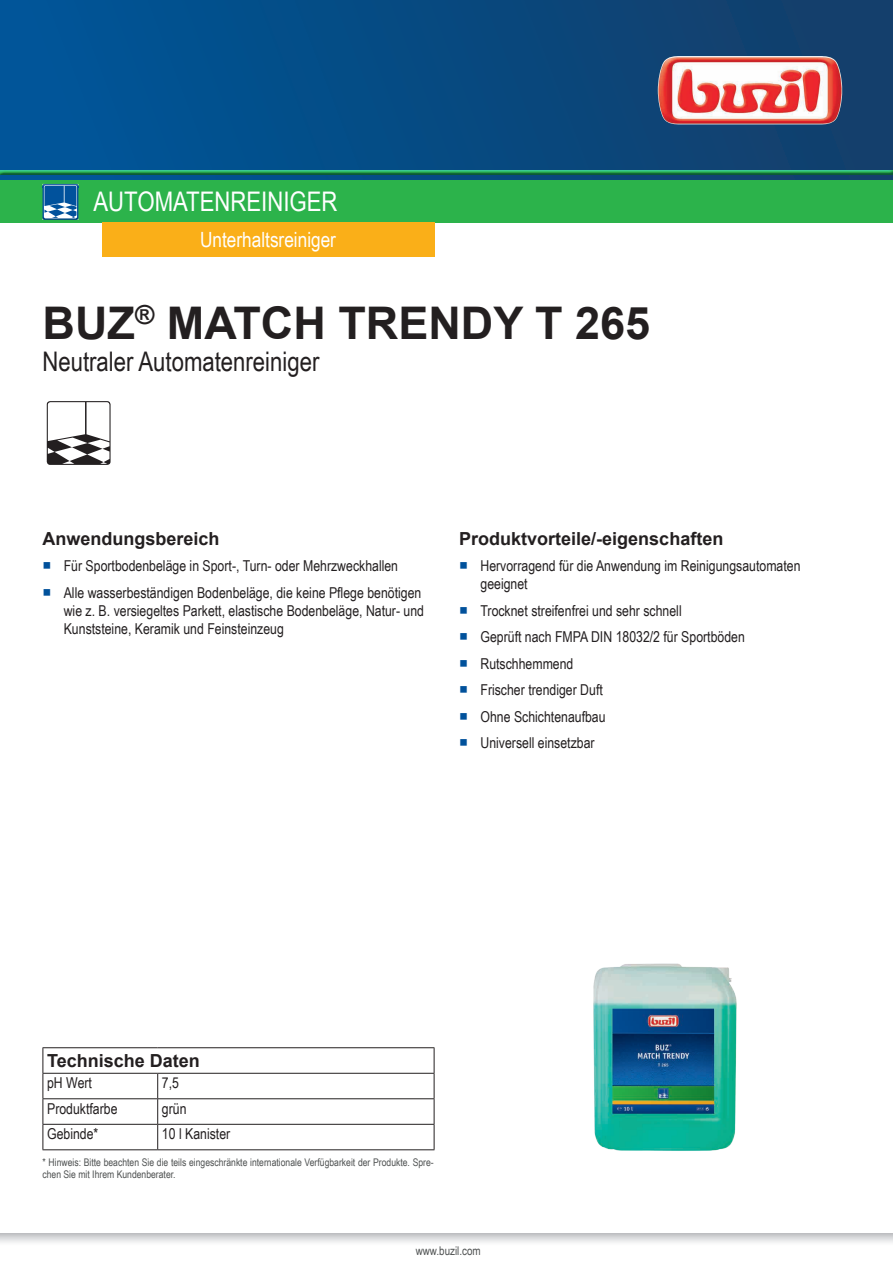
<style>
.page{position:relative;width:893px;height:1263px;background:#fff}
.page>*{position:absolute;margin:0;border:0;box-sizing:border-box;transform-origin:0 0}
.t1{font:700 45px "Arial";color:#231f20}
.t2{font:27px "Arial Narrow";color:#231f20}
.t3{font:27px "Arial Narrow";color:#fff}
.t4{font:21px "Arial Narrow";color:#fff}
.t5{font:700 18px "Arial";color:#231f20}
.t6{font:15px/18px "Arial Narrow";color:#231f20}
.t7{font:12px "Arial Narrow";color:#4e5151}
.t8{font:10.5px/11.7px "Arial Narrow";color:#4e5151}
.s1{font-family:"Arial Unicode MS";color:#01519b}
</style>
<div class="page">
<div style="left:0;top:0;width:893px;height:180px;background:linear-gradient(to right,#00569a,#143e69)"></div>
<img style="left:658px;top:56px;width:184px;height:68px">
<svg style="left:0;top:1233px;width:893px;height:10px"></svg>
<div style="left:0;top:169px;width:893px;height:6px;background:#015599;opacity:.75"></div>
<div style="left:0;top:180px;width:893px;height:43px;background:#2cb34b"></div>
<img style="left:43px;top:184px;width:35px;height:36px">
<svg style="left:44px;top:185px;width:35px;height:33px"></svg>
<div style="left:102px;top:223px;width:333px;height:34px;background:#faaf18"></div>
<svg style="left:47px;top:401px;width:64px;height:64px"></svg>
<hr style="left:43px;top:1098px;width:115px;height:1px;background:#231f20">
<hr style="left:158px;top:1098px;width:276px;height:1px;background:#231f20">
<hr style="left:43px;top:1124px;width:115px;height:1px;background:#231f20">
<hr style="left:43px;top:1149px;width:115px;height:1px;background:#231f20">
<hr style="left:158px;top:1124px;width:276px;height:1px;background:#231f20">
<svg style="left:157px;top:1074px;width:1px;height:75px"></svg>
<hr style="left:158px;top:1149px;width:276px;height:1px;background:#231f20">
<hr style="left:43px;top:1047px;width:115px;height:1px;background:#231f20">
<svg style="left:43px;top:1048px;width:1px;height:101px"></svg>
<hr style="left:158px;top:1047px;width:276px;height:1px;background:#231f20">
<svg style="left:434px;top:1048px;width:1px;height:101px"></svg>
<hr style="left:43px;top:1073px;width:115px;height:1px;background:#231f20">
<hr style="left:158px;top:1073px;width:276px;height:1px;background:#231f20">
<img style="left:593px;top:963px;width:144px;height:188px">
<h2 class="t3" style="left:94px;top:182px;width:246px">Automatenreiniger</h2>
<h3 class="t4" style="left:200px;top:224px;width:138px">Unterhaltsreiniger</h3>
<h1 class="t1" style="left:43px;top:293px;width:609px">BUZ<sup>®</sup> MATCH TRENDY T 265</h1>
<h2 class="t2" style="left:43px;top:342px;width:279px">Neutraler Automatenreiniger</h2>
<p class="t5" style="left:43px;top:526px;width:179px">Anwendungsbereich</p>
<p class="t6" style="left:43px;top:556px;width:357px"><span class="s1">■</span> Für Sportbodenbeläge in Sport-, Turn- oder Mehrzweckhallen</p>
<p class="t6" style="left:64px;top:583px;width:362px;text-indent:-21px"><span class="s1">■</span> Alle wasserbeständigen Bodenbeläge, die keine Pflege benötigen wie z. B. versiegeltes Parkett, elastische Bodenbeläge, Natur- und<br>Kunststeine, Keramik und Feinsteinzeug</p>
<p class="t5" style="left:459px;top:526px;width:266px">Produktvorteile/-eigenschaften</p>
<p class="t6" style="left:480px;top:556px;width:321px;text-indent:-21px"><span class="s1">■</span> Hervorragend für die Anwendung im Reinigungsautomaten geeignet</p>
<p class="t6" style="left:459px;top:601px;width:224px"><span class="s1">■</span> Trocknet streifenfrei und sehr schnell</p>
<p class="t6" style="left:459px;top:627px;width:287px"><span class="s1">■</span> Geprüft nach FMPA DIN 18032/2 für Sportböden</p>
<p class="t6" style="left:459px;top:654px;width:116px"><span class="s1">■</span> Rutschhemmend</p>
<p class="t6" style="left:459px;top:680px;width:145px"><span class="s1">■</span> Frischer trendiger Duft</p>
<p class="t6" style="left:459px;top:707px;width:148px"><span class="s1">■</span> Ohne Schichtenaufbau</p>
<p class="t6" style="left:459px;top:733px;width:137px"><span class="s1">■</span> Universell einsetzbar</p>
<p class="t5" style="left:47px;top:1049px;width:154px">Technische Daten</p>
<p class="t6" style="left:47px;top:1073px;width:46px">pH Wert</p>
<p class="t6" style="left:162px;top:1073px;width:19px">7,5</p>
<p class="t6" style="left:47px;top:1099px;width:72px">Produktfarbe</p>
<p class="t6" style="left:162px;top:1099px;width:26px">grün</p>
<p class="t6" style="left:47px;top:1124px;width:53px">Gebinde*</p>
<p class="t6" style="left:162px;top:1124px;width:70px">10 l Kanister</p>
<p class="t8" style="left:43px;top:1156px;width:393px">* Hinweis: Bitte beachten Sie die teils eingeschränkte internationale Verfügbarkeit der Produkte. Spre&shy;chen Sie mit Ihrem Kundenberater.</p>
<p class="t7" style="left:416px;top:1242px;width:67px">www.buzil.com</p>
</div>
